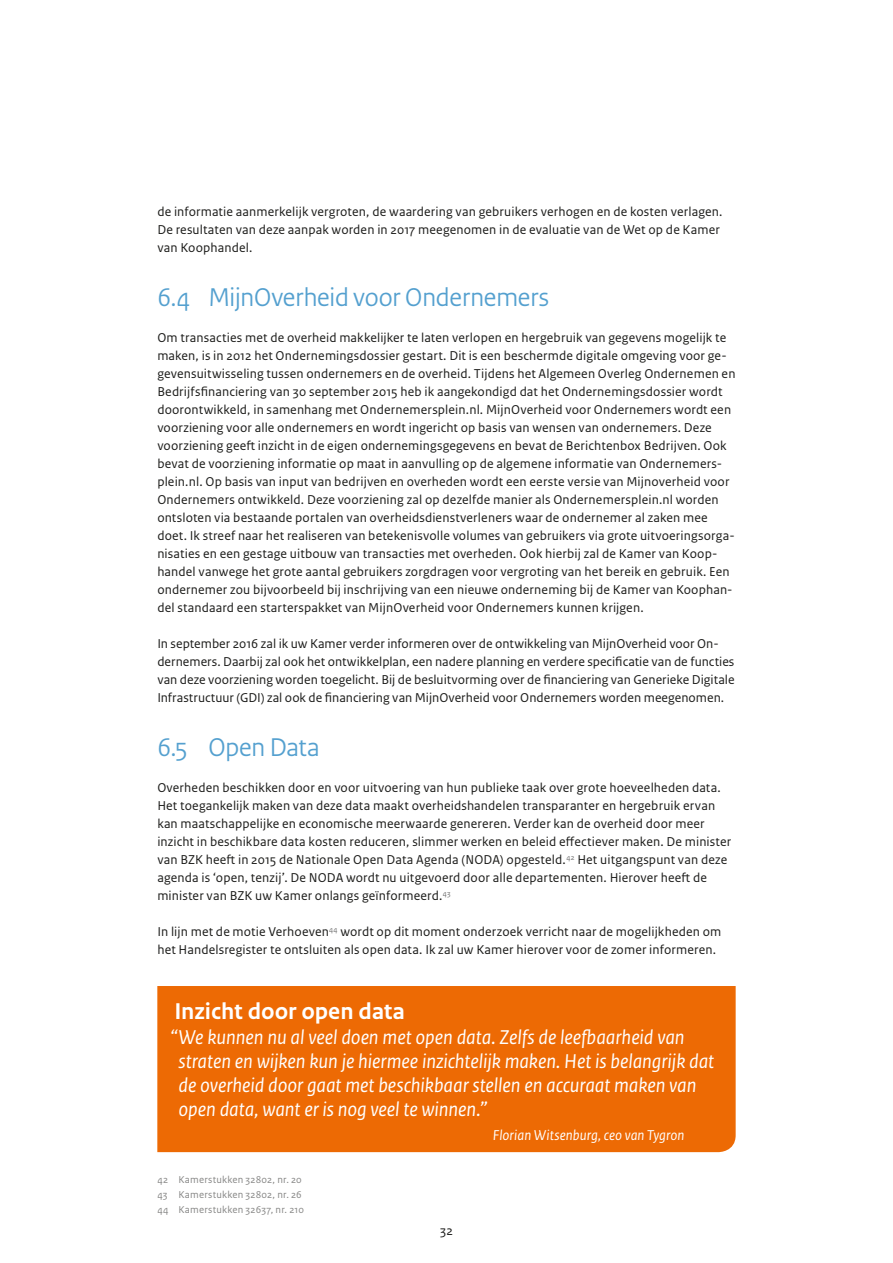
<style>
.page{position:relative;width:893px;height:1263px;background:#fff}
.page>*{position:absolute;margin:0;border:0;box-sizing:border-box;transform-origin:0 0}
._03_Paragraafkop{font:27px "Rijksoverheid Sans Heading";color:#54a0cf}
._09_Quote_kop{font:700 24px "Rijksoverheid Sans Text";color:#fff}
._09_Quote_Tekst{font:italic 21px/24px "Rijksoverheid Sans Text";letter-spacing:-.005em;color:#fff}
._09_Quote_auteur{font:italic 15px "Rijksoverheid Sans Text";letter-spacing:.005em;color:#fff}
._04_Platte_tekst{font:13.5px/18px "Rijksoverheid Sans Text";letter-spacing:.01em;color:#1c1c1a}
._08_Voetnoot{font:10.5px "Rijksoverheid Sans Text";letter-spacing:.02em;color:#878786}
</style>
<div class="page">
<div style="left:157px;top:986px;width:579px;height:166px;background:#ed6a04"></div>
<p class="_04_Platte_tekst" style="left:157px;top:203px;width:567px">de informatie aanmerkelijk vergroten, de waardering van gebruikers verhogen en de kosten verlagen.<br>De resultaten van deze aanpak worden in 2017 meegenomen in de evaluatie van de Wet op de Kamer van Koophandel.</p>
<p class="_03_Paragraafkop" style="left:157px;top:282px;width:393px">6.4 MijnOverheid voor Ondernemers</p>
<p class="_04_Platte_tekst" style="left:157px;top:329px;width:580px">Om transacties met de overheid makkelijker te laten verlopen en hergebruik van gegevens mogelijk te maken, is in 2012 het Ondernemingsdossier gestart. Dit is een beschermde digitale omgeving voor ge&shy;gevensuitwisseling tussen ondernemers en de overheid. Tijdens het Algemeen Overleg Ondernemen en Bedrijfsfinanciering van 30 september 2015 heb ik aangekondigd dat het Ondernemingsdossier wordt doorontwikkeld, in samenhang met Ondernemersplein.nl. MijnOverheid voor Ondernemers wordt een voorziening voor alle ondernemers en wordt ingericht op basis van wensen van ondernemers. Deze voorziening geeft inzicht in de eigen ondernemingsgegevens en bevat de Berichtenbox Bedrijven. Ook bevat de voorziening informatie op maat in aanvulling op de algemene informatie van Ondernemers&shy;plein.nl. Op basis van input van bedrijven en overheden wordt een eerste versie van Mijnoverheid voor Ondernemers ontwikkeld. Deze voorziening zal op dezelfde manier als Ondernemersplein.nl worden ontsloten via bestaande portalen van overheidsdienstverleners waar de ondernemer al zaken mee doet. Ik streef naar het realiseren van betekenisvolle volumes van gebruikers via grote uitvoeringsorga&shy;nisaties en een gestage uitbouw van transacties met overheden. Ook hierbij zal de Kamer van Koop&shy;handel vanwege het grote aantal gebruikers zorgdragen voor vergroting van het bereik en gebruik. Een ondernemer zou bijvoorbeeld bij inschrijving van een nieuwe onderneming bij de Kamer van Koophan&shy;del standaard een starterspakket van MijnOverheid voor Ondernemers kunnen krijgen.</p>
<p class="_04_Platte_tekst" style="left:157px;top:635px;width:579px">In september 2016 zal ik uw Kamer verder informeren over de ontwikkeling van MijnOverheid voor On&shy;dernemers. Daarbij zal ook het ontwikkelplan, een nadere planning en verdere specificatie van de functies van deze voorziening worden toegelicht. Bij de besluitvorming over de financiering van Generieke Digitale Infrastructuur (GDI) zal ook de financiering van MijnOverheid voor Ondernemers worden meegenomen.</p>
<p class="_03_Paragraafkop" style="left:157px;top:732px;width:164px">6.5 Open Data</p>
<p class="_04_Platte_tekst" style="left:157px;top:779px;width:575px">Overheden beschikken door en voor uitvoering van hun publieke taak over grote hoeveelheden data.<br>Het toegankelijk maken van deze data maakt overheidshandelen transparanter en hergebruik ervan kan maatschappelijke en economische meerwaarde genereren. Verder kan de overheid door meer inzicht in beschikbare data kosten reduceren, slimmer werken en beleid effectiever maken. De minister van BZK heeft in 2015 de Nationale Open Data Agenda (NODA) opgesteld.<sup>42</sup> Het uitgangspunt van deze agenda is ‘open, tenzij’. De NODA wordt nu uitgevoerd door alle departementen. Hierover heeft de minister van BZK uw Kamer onlangs geïnformeerd.<sup>43</sup></p>
<p class="_04_Platte_tekst" style="left:157px;top:923px;width:566px">In lijn met de motie Verhoeven<sup>44</sup> wordt op dit moment onderzoek verricht naar de mogelijkheden om het Handelsregister te ontsluiten als open data. Ik zal uw Kamer hierover voor de zomer informeren.</p>
<p class="_09_Quote_kop" style="left:174px;top:997px;width:232px">Inzicht door open data</p>
<p class="_09_Quote_Tekst" style="left:179px;top:1026px;width:537px;text-indent:-9px">“We kunnen nu al veel doen met open data. Zelfs de leefbaarheid van straten en wijken kun je hiermee inzichtelijk maken. Het is belangrijk dat de overheid door gaat met beschikbaar stellen en accuraat maken van open data, want er is nog veel te winnen.”</p>
<p class="_09_Quote_auteur" style="left:493px;top:1127px;width:193px">Florian Witsenburg, ceo van Tygron</p>
<p class="_08_Voetnoot" style="left:157px;top:1173px;width:146px">42 Kamerstukken 32802, nr. 20</p>
<p class="_08_Voetnoot" style="left:157px;top:1188px;width:146px">43 Kamerstukken 32802, nr. 26</p>
<p class="_08_Voetnoot" style="left:157px;top:1203px;width:148px">44 Kamerstukken 32637, nr. 210</p>
<p class="_04_Platte_tekst" style="left:440px;top:1222px;width:14px">32</p>
</div>
